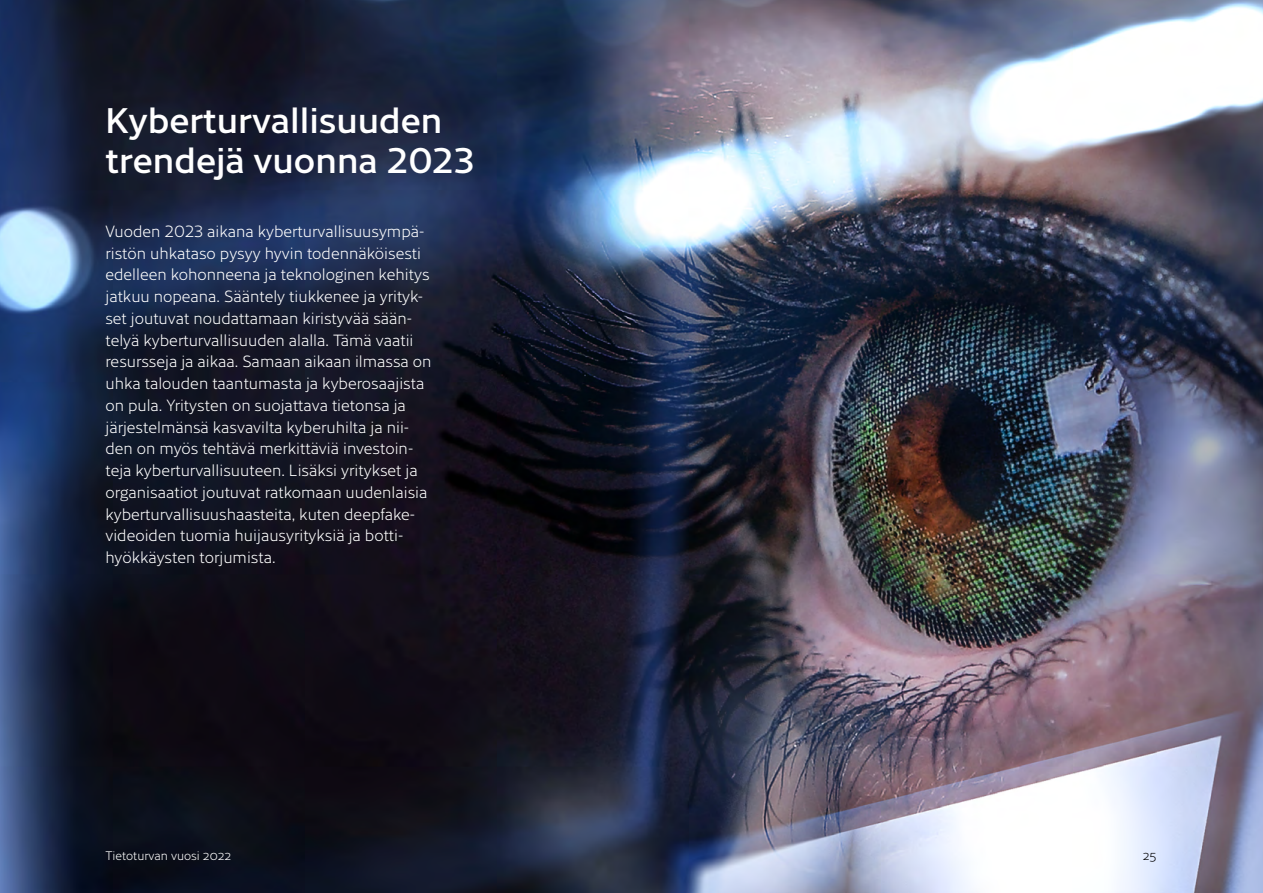
<style>
.page{position:relative;width:1263px;height:893px;background:#fff}
.page>*{position:absolute;margin:0;border:0;box-sizing:border-box;transform-origin:0 0}
.H2_Kappaleotsikko_23_pt{font:500 34.5px/40.5px "Cresta";color:#fff}
.Leipäteksti_10_5_pt{font:300 15.75px/21.8px "Cresta";color:#fff}
.t1{font:300 12px "Cresta";color:#fff}
.t2{font:300 12px "Cresta";color:#000}
</style>
<div class="page">
<img style="left:0;top:0;width:1263px;height:893px">
<h2 class="H2_Kappaleotsikko_23_pt" style="left:105px;top:97px;width:370px">Kyberturvallisuuden trendejä vuonna 2023</h2>
<p class="Leipäteksti_10_5_pt" style="left:105px;top:219px;width:328px">Vuoden 2023 aikana kyberturvallisuusympä&shy;ristön uhkataso pysyy hyvin todennäköisesti edelleen kohonneena ja teknologinen kehitys jatkuu nopeana. Sääntely tiukkenee ja yrityk&shy;set joutuvat noudattamaan kiristyvää sään&shy;telyä kyberturvallisuuden alalla. Tämä vaatii resursseja ja aikaa. Samaan aikaan ilmassa on uhka talouden taantumasta ja kyberosaajista on pula. Yritysten on suojattava tietonsa ja järjestelmänsä kasvavilta kyberuhilta ja nii&shy;den on myös tehtävä merkittäviä investoin&shy;teja kyberturvallisuuteen. Lisäksi yritykset ja organisaatiot joutuvat ratkomaan uudenlaisia kyberturvallisuushaasteita, kuten deepfake-- videoiden tuomia huijausyrityksiä ja botti-- hyökkäysten torjumista.</p>
<p class="t1" style="left:105px;top:847px;width:127px">Tietoturvan vuosi 2022</p>
<p class="t2" style="left:1143px;top:847px;width:15px">25</p>
</div>
